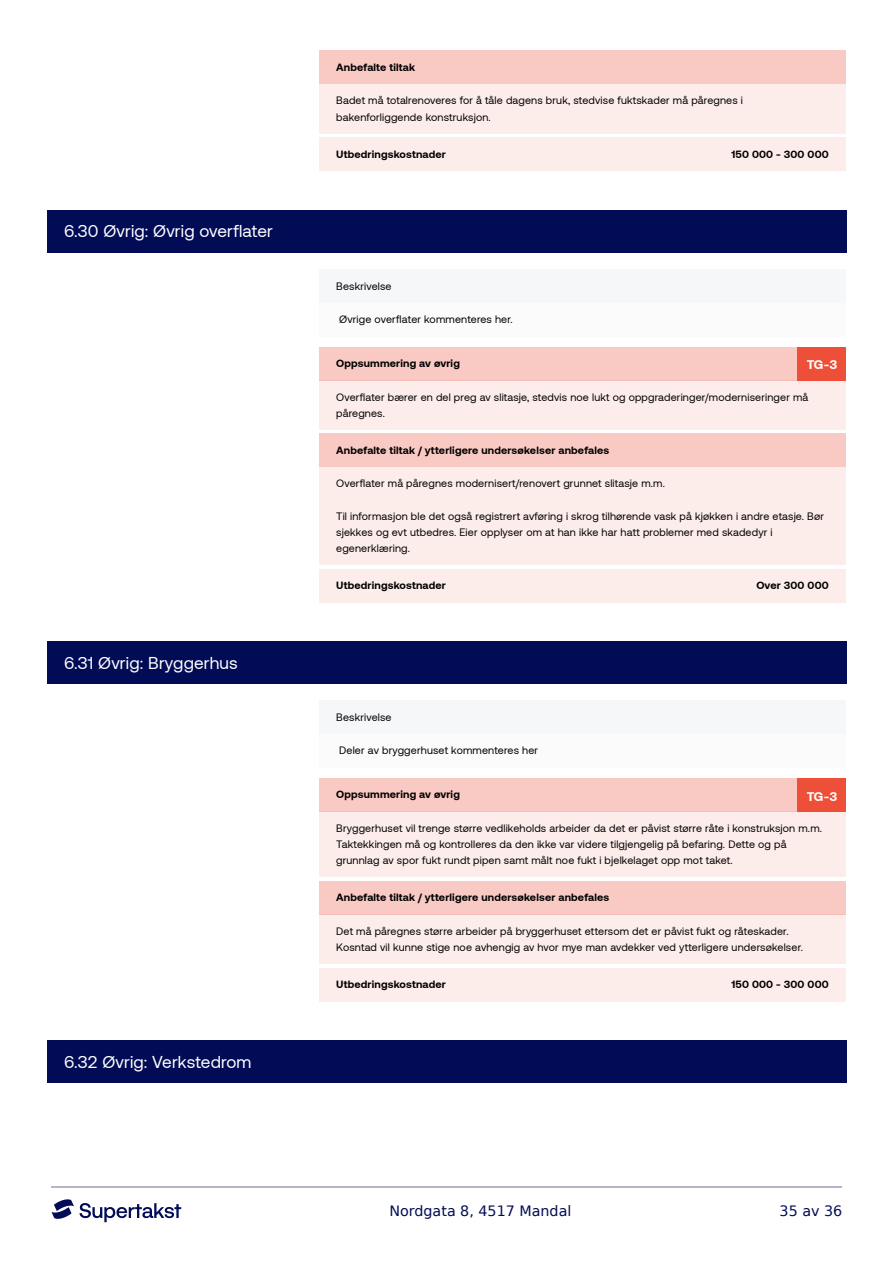
<style>
.page{position:relative;width:893px;height:1263px;background:#fff}
.page>*{position:absolute;margin:0;border:0;box-sizing:border-box;transform-origin:0 0}
.t1{font:17.1px "Aeonik";letter-spacing:.01em;color:#fff}
.t2{font:14.25px "DejaVu Sans";color:#020c56}
.t3{font:700 12.9px "Aeonik";color:#fff}
.t4{font:10.65px/16px "Aeonik";letter-spacing:.015em;color:#000}
.t5{font:700 10.65px "Aeonik";letter-spacing:.015em;color:#000}
</style>
<div class="page">
<hr style="left:51px;top:1186px;width:791px;height:2px;background:#b2b5cb">
<svg style="left:80px;top:1203px;width:101px;height:19px"></svg>
<svg style="left:51px;top:1199px;width:23px;height:20px"></svg>
<div style="left:47px;top:210px;width:799px;height:42px;background:#020c56"></div>
<div style="left:47px;top:641px;width:799px;height:43px;background:#020c56"></div>
<div style="left:47px;top:1040px;width:799px;height:43px;background:#020c56"></div>
<div style="left:319px;top:84px;width:527px;height:49px;background:#fdedea"></div>
<div style="left:319px;top:303px;width:527px;height:33px;background:#f5f7f8"></div>
<div style="left:319px;top:380px;width:527px;height:49px;background:#fdedea"></div>
<div style="left:319px;top:467px;width:527px;height:98px;background:#fdedea"></div>
<div style="left:319px;top:734px;width:527px;height:33px;background:#f5f7f8"></div>
<div style="left:319px;top:811px;width:527px;height:66px;background:#fdedea"></div>
<div style="left:319px;top:914px;width:527px;height:50px;background:#fdedea"></div>
<div style="left:319px;top:51px;width:527px;height:33px;background:#f9c9c3"></div>
<div style="left:319px;top:138px;width:527px;height:33px;background:#fdedea"></div>
<div style="left:319px;top:270px;width:527px;height:33px;background:#f5f7f8"></div>
<div style="left:319px;top:347px;width:527px;height:33px;background:#f9c9c3"></div>
<div style="left:798px;top:347px;width:48px;height:33px;background:#ed4f39"></div>
<div style="left:319px;top:434px;width:527px;height:33px;background:#f9c9c3"></div>
<div style="left:319px;top:569px;width:527px;height:33px;background:#fdedea"></div>
<div style="left:319px;top:701px;width:527px;height:33px;background:#f5f7f8"></div>
<div style="left:319px;top:778px;width:527px;height:33px;background:#f9c9c3"></div>
<div style="left:798px;top:778px;width:48px;height:33px;background:#ed4f39"></div>
<div style="left:319px;top:881px;width:527px;height:33px;background:#f9c9c3"></div>
<div style="left:319px;top:968px;width:527px;height:33px;background:#fdedea"></div>
<h1 class="t1" style="left:64px;top:222px;width:210px">6.30 Øvrig: Øvrig overflater</h1>
<h1 class="t1" style="left:64px;top:653px;width:175px">6.31 Øvrig: Bryggerhus</h1>
<h1 class="t1" style="left:64px;top:1052px;width:189px">6.32 Øvrig: Verkstedrom</h1>
<p class="t5" style="left:336px;top:61px;width:80px">Anbefalte tiltak</p>
<p class="t4" style="left:336px;top:93px;width:408px">Badet må totalrenoveres for å tåle dagens bruk, stedvise fuktskader må påregnes i bakenforliggende konstruksjon.</p>
<p class="t5" style="left:336px;top:148px;width:111px">Utbedringskostnader</p>
<p class="t5" style="left:731px;top:148px;width:99px">150 000 - 300 000</p>
<p class="t4" style="left:336px;top:278px;width:57px">Beskrivelse</p>
<p class="t4" style="left:339px;top:312px;width:175px">Øvrige overflater kommenteres her.</p>
<p class="t5" style="left:336px;top:357px;width:125px">Oppsummering av øvrig</p>
<p class="t3" style="left:807px;top:357px;width:32px">TG-3</p>
<p class="t4" style="left:336px;top:389px;width:474px">Overflater bærer en del preg av slitasje, stedvis noe lukt og oppgraderinger/moderniseringer må påregnes.</p>
<p class="t5" style="left:336px;top:444px;width:275px">Anbefalte tiltak / ytterligere undersøkelser anbefales</p>
<p class="t4" style="left:336px;top:476px;width:330px">Overflater må påregnes modernisert/renovert grunnet slitasje m.m.</p>
<p class="t4" style="left:336px;top:508px;width:489px">Til informasjon ble det også registrert avføring i skrog tilhørende vask på kjøkken i andre etasje. Bør sjekkes og evt utbedres. Eier opplyser om at han ikke har hatt problemer med skadedyr i egenerklæring.</p>
<p class="t5" style="left:336px;top:579px;width:111px">Utbedringskostnader</p>
<p class="t5" style="left:756px;top:579px;width:74px">Over 300 000</p>
<p class="t4" style="left:336px;top:709px;width:57px">Beskrivelse</p>
<p class="t4" style="left:339px;top:743px;width:200px">Deler av bryggerhuset kommenteres her</p>
<p class="t5" style="left:336px;top:789px;width:125px">Oppsummering av øvrig</p>
<p class="t3" style="left:807px;top:789px;width:32px">TG-3</p>
<p class="t4" style="left:336px;top:820px;width:487px">Bryggerhuset vil trenge større vedlikeholds arbeider da det er påvist større råte i konstruksjon m.m.<br>Taktekkingen må og kontrolleres da den ikke var videre tilgjengelig på befaring. Dette og på grunnlag av spor fukt rundt pipen samt målt noe fukt i bjelkelaget opp mot taket.</p>
<p class="t5" style="left:336px;top:891px;width:275px">Anbefalte tiltak / ytterligere undersøkelser anbefales</p>
<p class="t4" style="left:336px;top:923px;width:468px">Det må påregnes større arbeider på bryggerhuset ettersom det er påvist fukt og råteskader.<br>Kosntad vil kunne stige noe avhengig av hvor mye man avdekker ved ytterligere undersøkelser.</p>
<p class="t5" style="left:336px;top:978px;width:111px">Utbedringskostnader</p>
<p class="t5" style="left:731px;top:978px;width:99px">150 000 - 300 000</p>
<h2 class="t2" style="left:389px;top:1199px;width:184px">Nordgata 8, 4517 Mandal</h2>
<h2 class="t2" style="left:780px;top:1199px;width:64px">35 av 36</h2>
</div>
